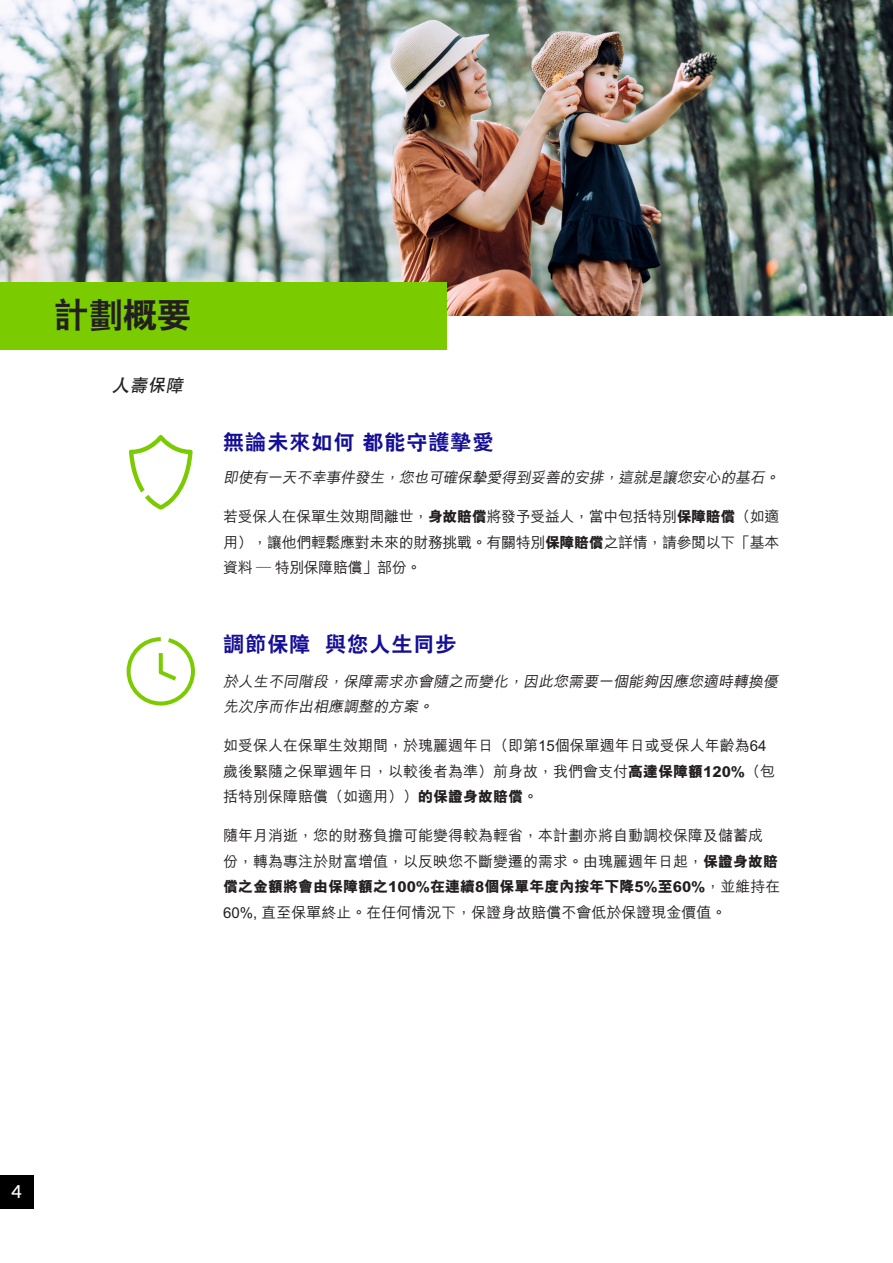
<style>
.page{position:relative;width:893px;height:1263px;background:#fff}
.page>*{position:absolute;margin:0;border:0;box-sizing:border-box;transform-origin:0 0}
.t1{font:800 34.5px "C Hei 2 HK";color:#231f20}
.t2{font:800 21px "C Hei 2 HK";letter-spacing:.05em;color:#150f96}
.t3{font:italic 700 18px "C Hei 2 HK";color:#231f20}
.t4{font:600 18px "Lato";color:#fff}
.t5{font:500 15px/25.5px "M Hei HK";color:#231f20}
.t6{font:italic 500 15px/25.5px "M Hei HK";color:#231f20}
.s1{font-weight:800}
</style>
<div class="page">
<img style="left:0;top:0;width:893px;height:316px">
<div style="left:0;top:282px;width:446px;height:68px;background:#7acb00"></div>
<div style="left:0;top:1175px;width:34px;height:34px;background:#000"></div>
<svg style="left:127px;top:637px;width:68px;height:68px"></svg>
<svg style="left:129px;top:435px;width:64px;height:75px"></svg>
<p class="t1" style="left:54px;top:292px;width:139px">計劃概要</p>
<p class="t3" style="left:112px;top:373px;width:78px">人壽保障</p>
<p class="t2" style="left:223px;top:428px;width:272px">無論未來如何 都能守護摯愛</p>
<p class="t6" style="left:223px;top:464px;width:561px">即使有一天不幸事件發生，您也可確保摯愛得到妥善的安排，這就是讓您安心的基石。</p>
<p class="t5" style="left:223px;top:503px;width:558px;text-align:justify">若受保人在保單生效期間離世，<span class="s1">身故賠償</span>將發予受益人，當中包括特別<span class="s1">保障賠償</span>（如適用），讓他們輕鬆應對未來的財務挑戰。有關特別<span class="s1">保障賠償</span>之詳情，請參閱以下「基本資料 — 特別保障賠償」部份。</p>
<p class="t2" style="left:223px;top:630px;width:235px">調節保障 與您人生同步</p>
<p class="t6" style="left:223px;top:667px;width:560px">於人生不同階段，保障需求亦會隨之而變化，因此您需要一個能夠因應您適時轉換優先次序而作出相應調整的方案。</p>
<p class="t5" style="left:223px;top:732px;width:553px">如受保人在保單生效期間，於瑰麗週年日（即第15個保單週年日或受保人年齡為64歲後緊隨之保單週年日，以較後者為準）前身故，我們會支付<span class="s1">高達保障額120%</span>（包括特別保障賠償（如適用））<span class="s1">的保證身故賠償</span>。</p>
<p class="t5" style="left:223px;top:822px;width:559px">隨年月消逝，您的財務負擔可能變得較為輕省，本計劃亦將自動調校保障及儲蓄成份，轉為專注於財富增值，以反映您不斷變遷的需求。由瑰麗週年日起，<span class="s1">保證身故賠償之金額將會由保障額之100%在連續8個保單年度內按年下降5%至60%</span>，並維持在60%, 直至保單終止。在任何情況下，保證身故賠償不會低於保證現金價值。</p>
<p class="t4" style="left:11px;top:1179px;width:12px">4</p>
</div>
